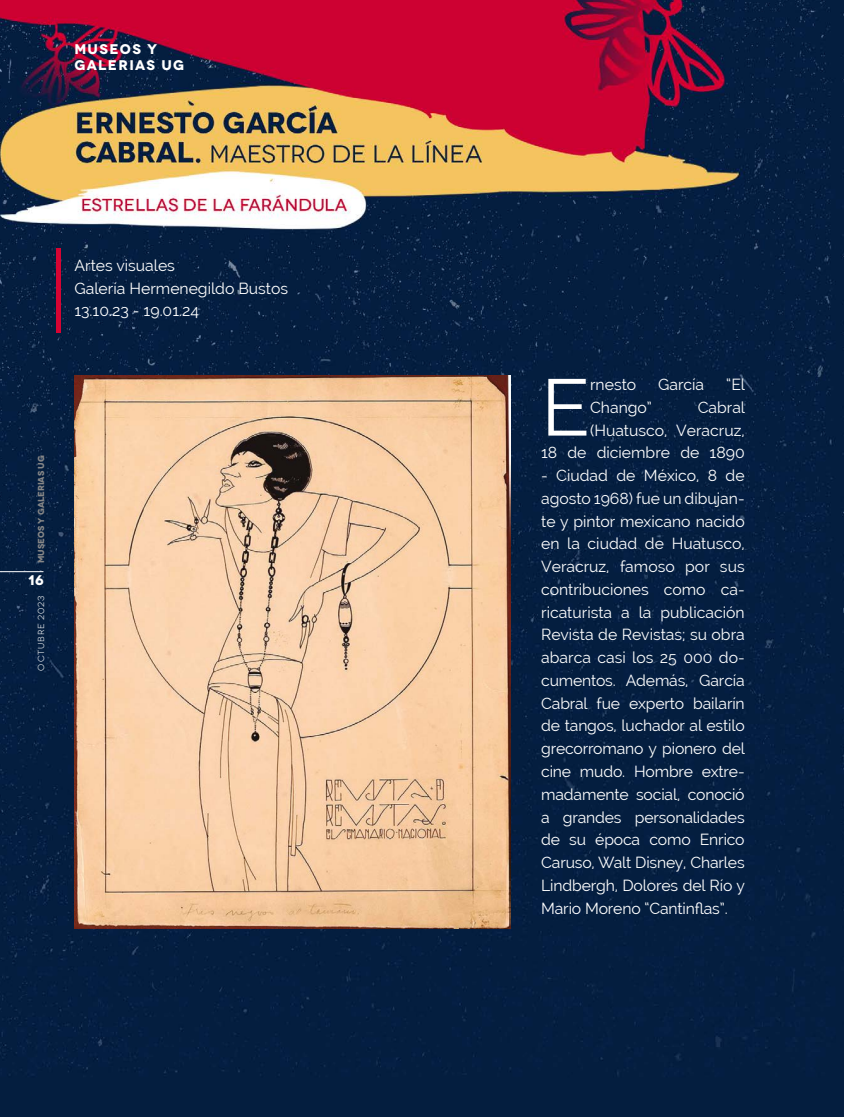
<style>
.page{position:relative;width:844px;height:1117px;background:#fff}
.page>*{position:absolute;margin:0;border:0;box-sizing:border-box;transform-origin:0 0}
.t1{font:79.8px "Raleway";color:#fff}
.t2{font:15.75px/22.8px "Raleway";color:#fff}
.t3{font:700 14px/15.8px "Novecentowide";letter-spacing:.1em;color:#fff}
.t4{font:700 8.75px "Novecentowide";color:#878787}
.t5{font:8.75px "Novecentowide";letter-spacing:.1em;color:#fff}
</style>
<div class="page">
<img style="left:0;top:0;width:843px;height:1116px">
<hr style="left:0;top:571px;width:43px;height:1px;background:#fff">
<div style="left:56px;top:248px;width:5px;height:84px;background:#d60433"></div>
<img style="left:74px;top:375px;width:436px;height:553px">
<p class="t3" style="left:74px;top:41px;width:111px">MUSEOS Y<br>GALERIAS UG</p>
<p class="t2" style="left:74px;top:254px;width:215px">Artes visuales<br>Galería Hermenegildo Bustos<br>13.10.23 - 19.01.24</p>
<p class="t4" style="left:35px;top:562px;width:109px;rotate:-90deg">MUSEOS Y GALERIAS UG</p>
<p class="t3" style="left:28px;top:572px;width:17px">16</p>
<p class="t5" style="left:36px;top:670px;width:76px;rotate:-90deg">octubre 2023</p>
<h1 class="t1" style="left:541px;top:361px;width:50px">E</h1>
<p class="t2" style="left:590px;top:373px;width:47px">rnesto</p>
<p class="t2" style="left:658px;top:373px;width:48px">García</p>
<p class="t2" style="left:726px;top:373px;width:20px">“El</p>
<p class="t2" style="left:541px;top:396px;width:205px;text-align:right">Cabral<br>(Huatusco, Veracruz,<br>18 de diciembre de 1890</p>
<p class="t2" style="left:541px;top:464px;width:205px;text-align:justify">- Ciudad de México, 8 de agosto 1968) fue un dibujan&shy;te y pintor mexicano nacido en la ciudad de Huatusco, Veracruz, famoso por sus contribuciones como ca&shy;ricaturista a la publicación Revista de Revistas; su obra abarca casi los 25 000 do&shy;cumentos. Además, García Cabral fue experto bailarín de tangos, luchador al estilo grecorromano y pionero del cine mudo. Hombre extre&shy;madamente social, conoció a grandes personalidades de su época como Enrico Caruso, Walt Disney, Charles Lindbergh, Dolores del Río y Mario Moreno “Cantinflas”.</p>
<p class="t2" style="left:590px;top:396px;width:63px">Chango”</p>
</div>
